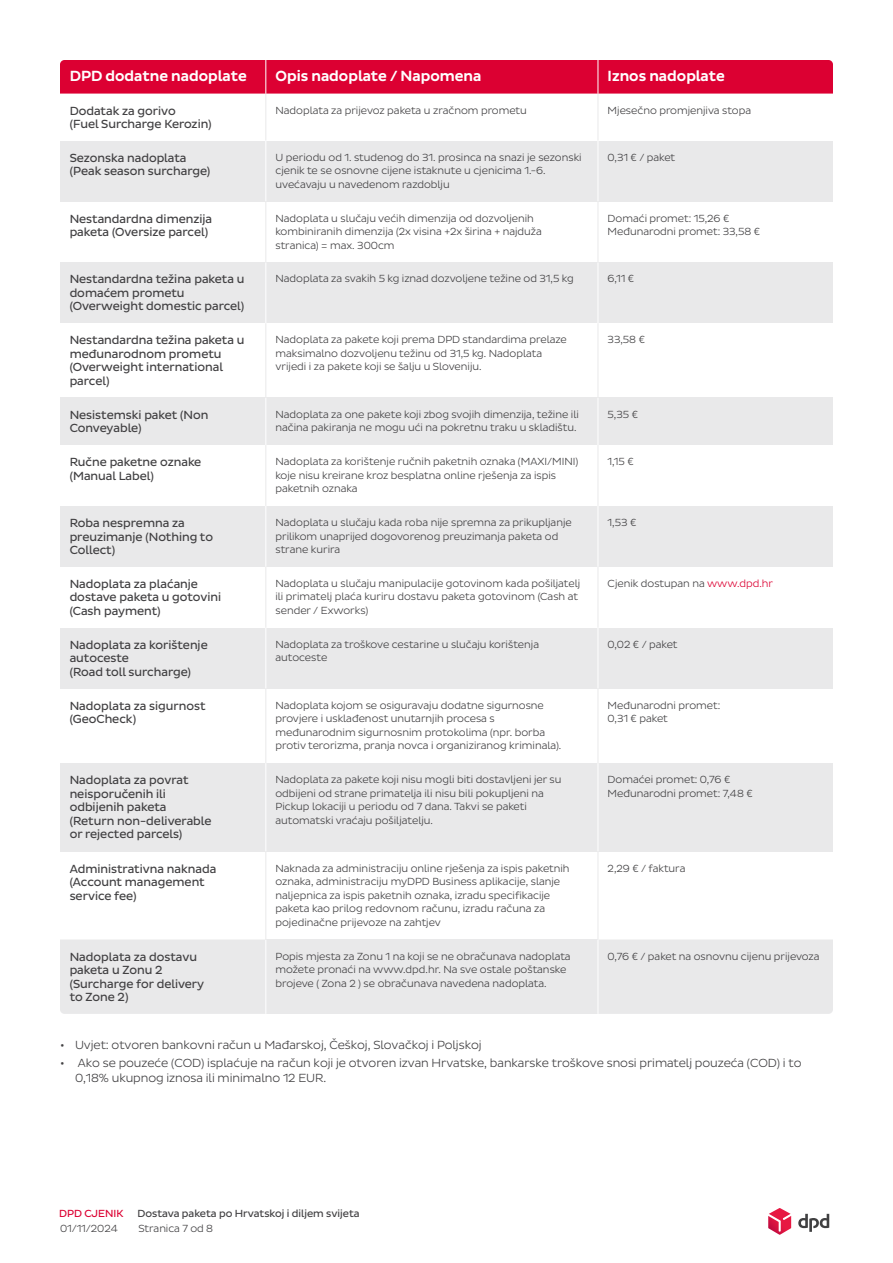
<style>
.page{position:relative;width:893px;height:1263px;background:#fff}
.page>*{position:absolute;margin:0;border:0;box-sizing:border-box;transform-origin:0 0}
.t1{font:15px "Pluto Sans DPD Medium";color:#fff}
.t2{font:12px/13.5px "Pluto Sans DPD Regular";color:#414042}
.t3{font:12px/15px "Pluto Sans DPD Light";letter-spacing:-.005em;color:#414042}
.t4{font:10.5px/13.5px "Pluto Sans DPD Light";color:#414042}
.t5{font:10.5px "Pluto Sans DPD Regular";color:#414042}
.t6{font:10.5px "Pluto Sans DPD Regular";color:#dc0032}
.s1{color:#dc0032}
</style>
<div class="page">
<div style="left:60px;top:141px;width:206px;height:60px;background:#e9e9ea"></div>
<div style="left:266px;top:141px;width:332px;height:60px;background:#e9e9ea"></div>
<div style="left:598px;top:141px;width:235px;height:60px;background:#e9e9ea"></div>
<div style="left:60px;top:262px;width:206px;height:61px;background:#e9e9ea"></div>
<div style="left:266px;top:262px;width:332px;height:61px;background:#e9e9ea"></div>
<div style="left:598px;top:262px;width:235px;height:61px;background:#e9e9ea"></div>
<div style="left:60px;top:398px;width:206px;height:47px;background:#e9e9ea"></div>
<div style="left:266px;top:398px;width:332px;height:47px;background:#e9e9ea"></div>
<div style="left:598px;top:398px;width:235px;height:47px;background:#e9e9ea"></div>
<div style="left:60px;top:506px;width:206px;height:61px;background:#e9e9ea"></div>
<div style="left:266px;top:506px;width:332px;height:61px;background:#e9e9ea"></div>
<div style="left:598px;top:506px;width:235px;height:61px;background:#e9e9ea"></div>
<div style="left:60px;top:628px;width:206px;height:61px;background:#e9e9ea"></div>
<div style="left:266px;top:628px;width:332px;height:61px;background:#e9e9ea"></div>
<div style="left:598px;top:628px;width:235px;height:61px;background:#e9e9ea"></div>
<div style="left:60px;top:939px;width:206px;height:75px;background:#e9e9ea"></div>
<div style="left:266px;top:939px;width:332px;height:75px;background:#e9e9ea"></div>
<div style="left:599px;top:939px;width:234px;height:75px;background:#e9e9ea"></div>
<div style="left:60px;top:763px;width:206px;height:88px;background:#e9e9ea"></div>
<div style="left:266px;top:763px;width:332px;height:88px;background:#e9e9ea"></div>
<div style="left:598px;top:763px;width:235px;height:88px;background:#e9e9ea"></div>
<hr style="left:266px;top:141px;width:1px;height:60px;background:#fff">
<hr style="left:598px;top:141px;width:1px;height:60px;background:#fff">
<hr style="left:266px;top:262px;width:1px;height:61px;background:#fff">
<hr style="left:598px;top:262px;width:1px;height:61px;background:#fff">
<hr style="left:266px;top:398px;width:1px;height:47px;background:#fff">
<hr style="left:598px;top:398px;width:1px;height:47px;background:#fff">
<hr style="left:266px;top:506px;width:1px;height:61px;background:#fff">
<hr style="left:598px;top:506px;width:1px;height:61px;background:#fff">
<hr style="left:266px;top:628px;width:1px;height:61px;background:#fff">
<hr style="left:598px;top:628px;width:1px;height:61px;background:#fff">
<hr style="left:266px;top:939px;width:1px;height:75px;background:#fff">
<hr style="left:266px;top:763px;width:1px;height:88px;background:#fff">
<hr style="left:598px;top:763px;width:1px;height:88px;background:#fff">
<hr style="left:266px;top:445px;width:1px;height:61px;background:#e9e9ea">
<hr style="left:598px;top:445px;width:1px;height:61px;background:#e9e9ea">
<hr style="left:266px;top:567px;width:1px;height:61px;background:#e9e9ea">
<hr style="left:598px;top:567px;width:1px;height:61px;background:#e9e9ea">
<hr style="left:266px;top:689px;width:1px;height:74px;background:#e9e9ea">
<hr style="left:598px;top:689px;width:1px;height:74px;background:#e9e9ea">
<hr style="left:266px;top:851px;width:1px;height:88px;background:#e9e9ea">
<hr style="left:598px;top:851px;width:1px;height:88px;background:#e9e9ea">
<hr style="left:266px;top:323px;width:1px;height:75px;background:#e9e9ea">
<hr style="left:598px;top:323px;width:1px;height:75px;background:#e9e9ea">
<hr style="left:266px;top:201px;width:1px;height:61px;background:#e9e9ea">
<hr style="left:598px;top:201px;width:1px;height:61px;background:#e9e9ea">
<div style="left:60px;top:60px;width:773px;height:34px;background:#dc0032"></div>
<hr style="left:266px;top:60px;width:1px;height:34px;background:#fff">
<hr style="left:598px;top:60px;width:1px;height:34px;background:#fff">
<hr style="left:266px;top:94px;width:1px;height:47px;background:#e9e9ea">
<hr style="left:598px;top:94px;width:1px;height:47px;background:#e9e9ea">
<svg style="left:798px;top:1214px;width:31px;height:18px"></svg>
<svg style="left:768px;top:1208px;width:23px;height:27px"></svg>
<h1 class="t1" style="left:70px;top:67px;width:179px">DPD dodatne nadoplate</h1>
<h1 class="t1" style="left:275px;top:67px;width:207px">Opis nadoplate / Napomena</h1>
<h1 class="t1" style="left:608px;top:67px;width:119px">Iznos nadoplate</h1>
<p class="t2" style="left:70px;top:104px;width:143px">Dodatak za gorivo<br>(Fuel Surcharge Kerozin)</p>
<p class="t4" style="left:275px;top:103px;width:253px">Nadoplata za prijevoz paketa u zračnom prometu</p>
<p class="t4" style="left:608px;top:103px;width:145px">Mjesečno promjenjiva stopa</p>
<p class="t2" style="left:70px;top:151px;width:142px">Sezonska nadoplata (Peak season surcharge)</p>
<p class="t4" style="left:275px;top:150px;width:308px">U periodu od 1. studenog do 31. prosinca na snazi je sezonski cjenik te se osnovne cijene istaknute u cjenicima 1.-6. uvećavaju u navedenom razdoblju</p>
<p class="t4" style="left:608px;top:150px;width:69px">0,31 € / paket</p>
<p class="t2" style="left:70px;top:212px;width:144px">Nestandardna dimenzija paketa (Oversize parcel)</p>
<p class="t4" style="left:275px;top:211px;width:268px">Nadoplata u slučaju većih dimenzija od dozvoljenih kombiniranih dimenzija (2x visina +2x širina + najduža stranica) = max. 300cm</p>
<p class="t4" style="left:608px;top:211px;width:154px">Domaći promet: 15,26 €<br>Međunarodni promet: 33,58 €</p>
<p class="t2" style="left:70px;top:273px;width:176px">Nestandardna težina paketa u domaćem prometu (Overweight domestic parcel)</p>
<p class="t4" style="left:275px;top:272px;width:300px">Nadoplata za svakih 5 kg iznad dozvoljene težine od 31,5 kg</p>
<p class="t4" style="left:608px;top:272px;width:28px">6,11 €</p>
<p class="t2" style="left:70px;top:334px;width:176px">Nestandardna težina paketa u međunarodnom prometu (Overweight international parcel)</p>
<p class="t4" style="left:275px;top:333px;width:293px">Nadoplata za pakete koji prema DPD standardima prelaze maksimalno dozvoljenu težinu od 31,5 kg. Nadoplata vrijedi i za pakete koji se šalju u Sloveniju.</p>
<p class="t4" style="left:608px;top:333px;width:39px">33,58 €</p>
<p class="t2" style="left:70px;top:408px;width:140px">Nesistemski paket (Non<br>Conveyable)</p>
<p class="t4" style="left:275px;top:407px;width:305px">Nadoplata za one pakete koji zbog svojih dimenzija, težine ili načina pakiranja ne mogu ući na pokretnu traku u skladištu.</p>
<p class="t4" style="left:608px;top:407px;width:32px">5,35 €</p>
<p class="t2" style="left:70px;top:455px;width:133px">Ručne paketne oznake (Manual Label)</p>
<p class="t4" style="left:275px;top:455px;width:304px">Nadoplata za korištenje ručnih paketnih oznaka (MAXI/MINI) koje nisu kreirane kroz besplatna online rješenja za ispis paketnih oznaka</p>
<p class="t4" style="left:608px;top:455px;width:28px">1,15 €</p>
<p class="t2" style="left:70px;top:516px;width:145px">Roba nespremna za preuzimanje (Nothing to<br>Collect)</p>
<p class="t4" style="left:275px;top:516px;width:298px">Nadoplata u slučaju kada roba nije spremna za prikupljanje prilikom unaprijed dogovorenog preuzimanja paketa od strane kurira</p>
<p class="t4" style="left:608px;top:516px;width:30px">1,53 €</p>
<p class="t2" style="left:70px;top:577px;width:153px">Nadoplata za plaćanje dostave paketa u gotovini (Cash payment)</p>
<p class="t4" style="left:275px;top:577px;width:306px">Nadoplata u slučaju manipulacije gotovinom kada pošiljatelj ili primatelj plaća kuriru dostavu paketa gotovinom (Cash at sender / Exworks)</p>
<p class="t4" style="left:608px;top:577px;width:167px">Cjenik dostupan na <span class="s1">www.dpd.hr</span></p>
<p class="t2" style="left:70px;top:638px;width:140px">Nadoplata za korištenje autoceste<br>(Road toll surcharge)</p>
<p class="t4" style="left:275px;top:637px;width:265px">Nadoplata za troškove cestarine u slučaju korištenja autoceste</p>
<p class="t4" style="left:608px;top:637px;width:71px">0,02 € / paket</p>
<p class="t2" style="left:70px;top:699px;width:137px">Nadoplata za sigurnost (GeoCheck)</p>
<p class="t4" style="left:275px;top:698px;width:287px">Nadoplata kojom se osiguravaju dodatne sigurnosne provjere i usklađenost unutarnjih procesa s međunarodnim sigurnosnim protokolima (npr. borba protiv terorizma, pranja novca i organiziranog kriminala).</p>
<p class="t4" style="left:608px;top:698px;width:114px">Međunarodni promet:<br>0,31 € paket</p>
<p class="t2" style="left:70px;top:774px;width:143px">Nadoplata za povrat neisporučenih ili odbijenih paketa (Return non-deliverable or rejected parcels)</p>
<p class="t4" style="left:275px;top:773px;width:287px">Nadoplata za pakete koji nisu mogli biti dostavljeni jer su odbijeni od strane primatelja ili nisu bili pokupljeni na Pickup lokaciji u periodu od 7 dana. Takvi se paketi automatski vraćaju pošiljatelju.</p>
<p class="t4" style="left:608px;top:773px;width:147px">Domaćei promet: 0,76 €<br>Međunarodni promet: 7,48 €</p>
<p class="t2" style="left:70px;top:862px;width:148px">Administrativna naknada (Account management service fee)</p>
<p class="t4" style="left:275px;top:861px;width:296px">Naknada za administraciju online rješenja za ispis paketnih oznaka, administraciju myDPD Business aplikacije, slanje naljepnica za ispis paketnih oznaka, izradu specifikacije paketa kao prilog redovnom računu, izradu računa za pojedinačne prijevoze na zahtjev</p>
<p class="t4" style="left:608px;top:861px;width:79px">2,29 € / faktura</p>
<p class="t2" style="left:70px;top:950px;width:136px">Nadoplata za dostavu paketa u Zonu 2 (Surcharge for delivery to Zone 2)</p>
<p class="t4" style="left:275px;top:949px;width:297px">Popis mjesta za Zonu 1 na koji se ne obračunava nadoplata možete pronaći na www.dpd.hr. Na sve ostale poštanske brojeve ( Zona 2 ) se obračunava navedena nadoplata.</p>
<p class="t4" style="left:608px;top:949px;width:213px">0,76 € / paket na osnovnu cijenu prijevoza</p>
<p class="t3" style="left:60px;top:1038px;width:423px">• Uvjet: otvoren bankovni račun u Mađarskoj, Češkoj, Slovačkoj i Poljskoj</p>
<p class="t3" style="left:75px;top:1056px;width:728px;text-indent:-15px">• Ako se pouzeće (COD) isplaćuje na račun koji je otvoren izvan Hrvatske, bankarske troškove snosi primatelj pouzeća (COD) i to<br>0,18% ukupnog iznosa ili minimalno 12 EUR.</p>
<p class="t6" style="left:59px;top:1208px;width:66px">DPD CJENIK</p>
<p class="t4" style="left:60px;top:1221px;width:59px">01/11/2024</p>
<p class="t5" style="left:137px;top:1208px;width:224px">Dostava paketa po Hrvatskoj i diljem svijeta</p>
<p class="t4" style="left:138px;top:1221px;width:76px">Stranica 7 od 8</p>
</div>
